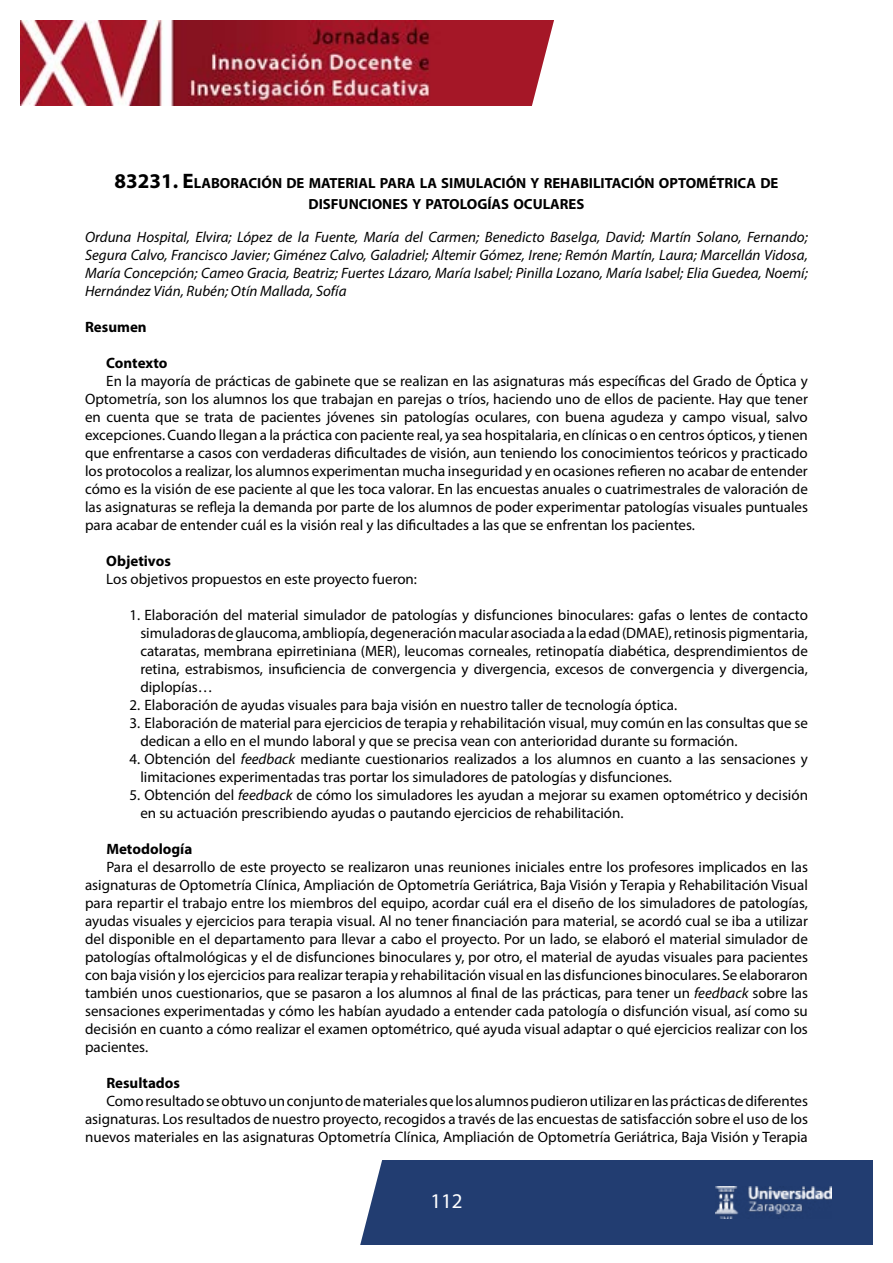
<style>
.page{position:relative;width:893px;height:1263px;background:#fff}
.page>*{position:absolute;margin:0;border:0;box-sizing:border-box;transform-origin:0 0}
.t1{font:21px "Myriad Pro";color:#fff}
.t2{font:15px/18px "Myriad Pro";color:#000;text-align:justify}
.t3{font:italic 15px/18px "Myriad Pro";color:#000;text-align:justify}
.t4{font:700 15px "Myriad Pro";color:#000}
.t5{font:700 14.7px/21px "Myriad Pro";color:#000;text-align:center}
.s1{font-size:21px}
.s2{font-style:italic}
</style>
<div class="page">
<div style="left:150px;top:1160px;width:723px;height:85px;background:#223d71"></div>
<img style="left:20px;top:20px;width:504px;height:85px">
<img style="left:715px;top:1186px;width:116px;height:33px">
<svg style="left:524px;top:20px;width:30px;height:86px"></svg>
<div style="left:150px;top:1160px;width:232px;height:85px;background:#fff"></div>
<p class="t5" style="left:115px;top:172px;width:665px"><span class="s1">83231. E</span>LABORACIÓN DE MATERIAL PARA LA SIMULACIÓN Y REHABILITACIÓN OPTOMÉTRICA DE<br>DISFUNCIONES Y PATOLOGÍAS OCULARES</p>
<p class="t3" style="left:85px;top:228px;width:724px">Orduna Hospital, Elvira; López de la Fuente, María del Carmen; Benedicto Baselga, David; Martín Solano, Fernando; Segura Calvo, Francisco Javier; Giménez Calvo, Galadriel; Altemir Gómez, Irene; Remón Martín, Laura; Marcellán Vidosa, María Concepción; Cameo Gracia, Beatriz; Fuertes Lázaro, María Isabel; Pinilla Lozano, María Isabel; Elia Guedea, Noemí; Hernández Vián, Rubén; Otín Mallada, Sofía</p>
<p class="t4" style="left:85px;top:317px;width:63px">Resumen</p>
<p class="t4" style="left:106px;top:353px;width:63px">Contexto</p>
<p class="t2" style="left:85px;top:372px;width:724px;text-indent:21px">En la mayoría de prácticas de gabinete que se realizan en las asignaturas más específicas del Grado de Óptica y Optometría, son los alumnos los que trabajan en parejas o tríos, haciendo uno de ellos de paciente. Hay que tener en cuenta que se trata de pacientes jóvenes sin patologías oculares, con buena agudeza y campo visual, salvo excepciones. Cuando llegan a la práctica con paciente real, ya sea hospitalaria, en clínicas o en centros ópticos, y tienen que enfrentarse a casos con verdaderas dificultades de visión, aun teniendo los conocimientos teóricos y practicado los protocolos a realizar, los alumnos experimentan mucha inseguridad y en ocasiones refieren no acabar de entender cómo es la visión de ese paciente al que les toca valorar. En las encuestas anuales o cuatrimestrales de valoración de las asignaturas se refleja la demanda por parte de los alumnos de poder experimentar patologías visuales puntuales para acabar de entender cuál es la visión real y las dificultades a las que se enfrentan los pacientes.</p>
<p class="t4" style="left:106px;top:551px;width:66px">Objetivos</p>
<p class="t2" style="left:106px;top:570px;width:312px">Los objetivos propuestos en este proyecto fueron:</p>
<p class="t2" style="left:140px;top:606px;width:669px;text-indent:-11px">1. Elaboración del material simulador de patologías y disfunciones binoculares: gafas o lentes de contacto simuladoras de glaucoma, ambliopía, degeneración macular asociada a la edad (DMAE), retinosis pigmentaria, cataratas, membrana epirretiniana (MER), leucomas corneales, retinopatía diabética, desprendimientos de retina, estrabismos, insuficiencia de convergencia y divergencia, excesos de convergencia y divergencia, diplopías…</p>
<p class="t2" style="left:130px;top:696px;width:548px">2. Elaboración de ayudas visuales para baja visión en nuestro taller de tecnología óptica.</p>
<p class="t2" style="left:140px;top:714px;width:669px;text-indent:-11px">3. Elaboración de material para ejercicios de terapia y rehabilitación visual, muy común en las consultas que se dedican a ello en el mundo laboral y que se precisa vean con anterioridad durante su formación.</p>
<p class="t2" style="left:140px;top:750px;width:669px;text-indent:-11px">4. Obtención del <span class="s2">feedback</span> mediante cuestionarios realizados a los alumnos en cuanto a las sensaciones y limitaciones experimentadas tras portar los simuladores de patologías y disfunciones.</p>
<p class="t2" style="left:140px;top:786px;width:669px;text-indent:-11px">5. Obtención del <span class="s2">feedback</span> de cómo los simuladores les ayudan a mejorar su examen optométrico y decisión en su actuación prescribiendo ayudas o pautando ejercicios de rehabilitación.</p>
<p class="t4" style="left:106px;top:839px;width:88px">Metodología</p>
<p class="t2" style="left:85px;top:858px;width:724px;text-indent:21px">Para el desarrollo de este proyecto se realizaron unas reuniones iniciales entre los profesores implicados en las asignaturas de Optometría Clínica, Ampliación de Optometría Geriátrica, Baja Visión y Terapia y Rehabilitación Visual para repartir el trabajo entre los miembros del equipo, acordar cuál era el diseño de los simuladores de patologías, ayudas visuales y ejercicios para terapia visual. Al no tener financiación para material, se acordó cual se iba a utilizar del disponible en el departamento para llevar a cabo el proyecto. Por un lado, se elaboró el material simulador de patologías oftalmológicas y el de disfunciones binoculares y, por otro, el material de ayudas visuales para pacientes con baja visión y los ejercicios para realizar terapia y rehabilitación visual en las disfunciones binoculares. Se elaboraron también unos cuestionarios, que se pasaron a los alumnos al final de las prácticas, para tener un <span class="s2">feedback</span> sobre las sensaciones experimentadas y cómo les habían ayudado a entender cada patología o disfunción visual, así como su decisión en cuanto a cómo realizar el examen optométrico, qué ayuda visual adaptar o qué ejercicios realizar con los pacientes.</p>
<p class="t4" style="left:106px;top:1073px;width:75px">Resultados</p>
<p class="t2" style="left:85px;top:1092px;width:724px;text-indent:21px">Como resultado se obtuvo un conjunto de materiales que los alumnos pudieron utilizar en las prácticas de diferentes asignaturas. Los resultados de nuestro proyecto, recogidos a través de las encuestas de satisfacción sobre el uso de los nuevos materiales en las asignaturas Optometría Clínica, Ampliación de Optometría Geriátrica, Baja Visión y Terapia</p>
<h1 class="t1" style="left:430px;top:1188px;width:34px">112</h1>
</div>
